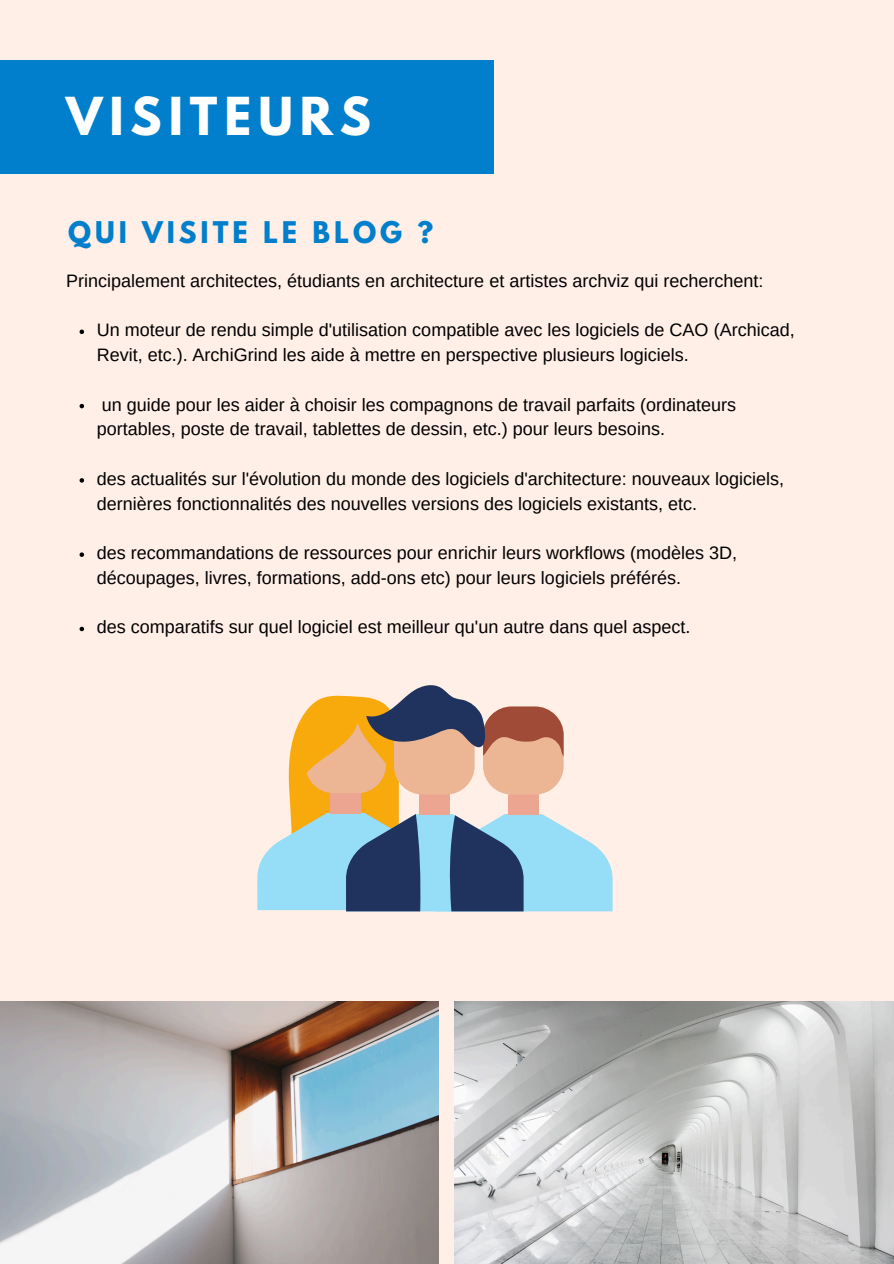
<style>
.page{position:relative;width:894px;height:1264px;background:#fff}
.page>*{position:absolute;margin:0;border:0;box-sizing:border-box;transform-origin:0 0}
.t1{font:700 46.35px "League Spartan";letter-spacing:.15em;color:#fff}
.t2{font:700 26.4px "League Spartan";letter-spacing:.15em;color:#017fcc}
.t3{font:18px/24.8px "Arimo";color:#000}
</style>
<div class="page">
<div style="left:0;top:0;width:893px;height:1263px;background:#ffefe7"></div>
<img style="left:0;top:1001px;width:438px;height:262px">
<img style="left:455px;top:1001px;width:438px;height:262px">
<div style="left:0;top:61px;width:493px;height:112px;background:#017fcc"></div>
<svg style="left:80px;top:329px;width:4px;height:5px"></svg>
<svg style="left:80px;top:404px;width:4px;height:4px"></svg>
<svg style="left:80px;top:478px;width:4px;height:4px"></svg>
<svg style="left:80px;top:552px;width:4px;height:5px"></svg>
<svg style="left:80px;top:626px;width:4px;height:5px"></svg>
<svg style="left:257px;top:685px;width:355px;height:226px"></svg>
<p class="t1" style="left:66px;top:93px;width:306px">VISITEURS</p>
<p class="t2" style="left:68px;top:219px;width:366px">QUI VISITE LE BLOG ?</p>
<h1 class="t3" style="left:66px;top:268px;width:698px">Principalement architectes, étudiants en architecture et artistes archviz qui recherchent:</h1>
<h2 class="t3" style="left:97px;top:318px;width:699px">Un moteur de rendu simple d'utilisation compatible avec les logiciels de CAO (Archicad,<br>Revit, etc.). ArchiGrind les aide à mettre en perspective plusieurs logiciels.</h2>
<p class="t3" style="left:97px;top:392px;width:640px">un guide pour les aider à choisir les compagnons de travail parfaits (ordinateurs portables, poste de travail, tablettes de dessin, etc.) pour leurs besoins.</p>
<p class="t3" style="left:97px;top:466px;width:688px">des actualités sur l'évolution du monde des logiciels d'architecture: nouveaux logiciels, dernières fonctionnalités des nouvelles versions des logiciels existants, etc.</p>
<p class="t3" style="left:97px;top:540px;width:641px">des recommandations de ressources pour enrichir leurs workflows (modèles 3D, découpages, livres, formations, add-ons etc) pour leurs logiciels préférés.</p>
<p class="t3" style="left:97px;top:615px;width:595px">des comparatifs sur quel logiciel est meilleur qu'un autre dans quel aspect.</p>
</div>
